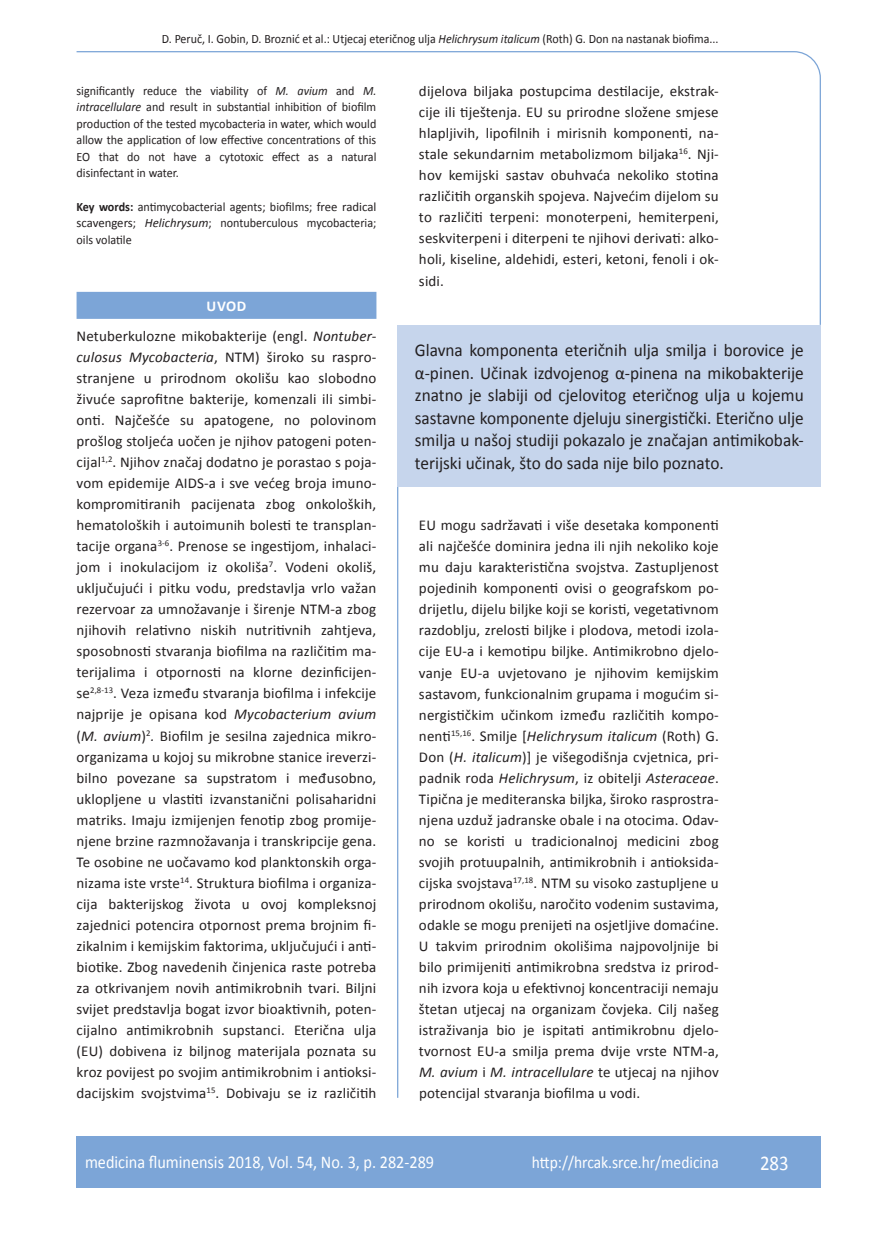
<style>
.page{position:relative;width:872px;height:1234px;background:#fff}
.page>*{position:absolute;margin:0;border:0;box-sizing:border-box;transform-origin:0 0}
.t1{font:21px "Calibri";color:#fff;scale:.9 1}
.t2{font:18px/22.5px "Calibri";color:#231f20;text-align:justify;scale:.96 1}
.t3{font:18px "Calibri";color:#fff;scale:.9 1}
.t4{font:17.25px "Calibri";color:#fff;scale:.9 1}
.t5{font:15px/21px "Calibri";letter-spacing:.01em;color:#231f20;text-align:justify}
.t6{font:12.75px/16.5px "Calibri";color:#231f20;text-align:justify;scale:.95 1}
.t7{font:12.75px "Calibri";color:#231f20;scale:.94 1}
.s1{font-style:italic}
.s2{font-weight:700}
.s3{font-weight:700;color:#fff}
</style>
<div class="page">
<svg style="left:76px;top:51px;width:745px;height:275px"></svg>
<hr style="left:397px;top:486px;width:1px;height:611px;background:#7ca5d7">
<div style="left:77px;top:1135px;width:744px;height:51px;background:#7ca5d7"></div>
<div style="left:77px;top:292px;width:299px;height:27px;background:#7ca5d7"></div>
<div style="left:398px;top:325px;width:423px;height:161px;background:#c6d5ec"></div>
<p class="t7" style="left:162px;top:29px;width:594px">D. Peruč, I. Gobin, D. Broznić et al.: Utjecaj eteričnog ulja <span class="s1">Helichrysum italicum</span> (Roth) G. Don na nastanak biofima...</p>
<p class="t6" style="left:77px;top:82px;width:317px">significantly reduce the viability of <span class="s1">M. avium</span> and <span class="s1">M. intracellulare</span> and result in substantial inhibition of biofilm production of the tested mycobacteria in water, which would allow the application of low effective concentrations of this EO that do not have a cytotoxic effect as a natural disinfectant in water.</p>
<p class="t6" style="left:77px;top:198px;width:317px"><span class="s2">Key words:</span> antimycobacterial agents; biofilms; free radical scavengers; <span class="s1">Helichrysum</span>; nontuberculous mycobacteria; oils volatile</p>
<p class="t5" style="left:77px;top:290px;width:301px;line-height:30.5px;text-align:center"><span class="s3">UVOD<br></span>Netuberkulozne mikobakterije (engl. <span class="s1">Nontuber-</span></p>
<p class="t5" style="left:77px;top:346px;width:301px"><span class="s1">culosus Mycobacteria</span>, NTM) široko su raspro&shy;stranjene u prirodnom okolišu kao slobodno živuće saprofitne bakterije, komenzali ili simbi&shy;onti. Najčešće su apatogene, no polovinom prošlog stoljeća uočen je njihov patogeni poten&shy;cijal<sup>1,2</sup>. Njihov značaj dodatno je porastao s poja&shy;vom epidemije AIDS-a i sve većeg broja imuno&shy;kompromitiranih pacijenata zbog onkoloških, hematoloških i autoimunih bolesti te transplan&shy;tacije organa<sup>3-6</sup>. Prenose se ingestijom, inhalaci&shy;jom i inokulacijom iz okoliša<sup>7</sup>. Vodeni okoliš, uključujući i pitku vodu, predstavlja vrlo važan rezervoar za umnožavanje i širenje NTM-a zbog njihovih relativno niskih nutritivnih zahtjeva, sposobnosti stvaranja biofilma na različitim ma&shy;terijalima i otpornosti na klorne dezinficijen&shy;se<sup>2,8-13</sup>. Veza između stvaranja biofilma i infekcije najprije je opisana kod <span class="s1">Mycobacterium avium </span>(<span class="s1">M. avium</span>)<sup>2</sup><span class="s1">.</span> Biofilm je sesilna zajednica mikro&shy;organizama u kojoj su mikrobne stanice ireverzi&shy;bilno povezane sa supstratom i međusobno, uklopljene u vlastiti izvanstanični polisaharidni matriks. Imaju izmijenjen fenotip zbog promije&shy;njene brzine razmnožavanja i transkripcije gena.<br>Te osobine ne uočavamo kod planktonskih orga&shy;nizama iste vrste<sup>14</sup>. Struktura biofilma i organiza&shy;cija bakterijskog života u ovoj kompleksnoj zajednici potencira otpornost prema brojnim fi&shy;zikalnim i kemijskim faktorima, uključujući i anti&shy;biotike. Zbog navedenih činjenica raste potreba za otkrivanjem novih antimikrobnih tvari. Biljni svijet predstavlja bogat izvor bioaktivnih, poten&shy;cijalno antimikrobnih supstanci. Eterična ulja (EU) dobivena iz biljnog materijala poznata su kroz povijest po svojim antimikrobnim i antioksi&shy;dacijskim svojstvima<sup>15</sup>. Dobivaju se iz različitih</p>
<p class="t5" style="left:419px;top:80px;width:301px">dijelova biljaka postupcima destilacije, ekstrak&shy;cije ili tiještenja. EU su prirodne složene smjese hlapljivih, lipofilnih i mirisnih komponenti, na&shy;stale sekundarnim metabolizmom biljaka<sup>16</sup>. Nji&shy;hov kemijski sastav obuhvaća nekoliko stotina različitih organskih spojeva. Najvećim dijelom su to različiti terpeni: monoterpeni, hemiterpeni, seskviterpeni i diterpeni te njihovi derivati: alko&shy;holi, kiseline, aldehidi, esteri, ketoni, fenoli i ok&shy;sidi.</p>
<p class="t2" style="left:415px;top:338px;width:407px">Glavna komponenta eteričnih ulja smilja i borovice je α-pinen. Učinak izdvojenog α-pinena na mikobakterije znatno je slabiji od cjelovitog eteričnog ulja u kojemu sastavne komponente djeluju sinergistički. Eterično ulje smilja u našoj studiji pokazalo je značajan antimikobak&shy;terijski učinak, što do sada nije bilo poznato.</p>
<p class="t5" style="left:419px;top:514px;width:301px">EU mogu sadržavati i više desetaka komponenti ali najčešće dominira jedna ili njih nekoliko koje mu daju karakteristična svojstva. Zastupljenost pojedinih komponenti ovisi o geografskom po&shy;drijetlu, dijelu biljke koji se koristi, vegetativnom razdoblju, zrelosti biljke i plodova, metodi izola&shy;cije EU-a i kemotipu biljke. Antimikrobno djelo&shy;vanje EU-a uvjetovano je njihovim kemijskim sastavom, funkcionalnim grupama i mogućim si&shy;nergističkim učinkom između različitih kompo&shy;nenti<sup>15,16</sup>. Smilje [<span class="s1">Helichrysum italicum</span> (Roth) G.<br>Don (<span class="s1">H. italicum</span>)] je višegodišnja cvjetnica, pri&shy;padnik roda <span class="s1">Helichrysum</span>, iz obitelji <span class="s1">Asteraceae</span>.<br>Tipična je mediteranska biljka, široko rasprostra&shy;njena uzduž jadranske obale i na otocima. Odav&shy;no se koristi u tradicionalnoj medicini zbog svojih protuupalnih, antimikrobnih i antioksida&shy;cijska svojstava<sup>17,18</sup>. NTM su visoko zastupljene u prirodnom okolišu, naročito vodenim sustavima, odakle se mogu prenijeti na osjetljive domaćine.<br>U takvim prirodnim okolišima najpovoljnije bi bilo primijeniti antimikrobna sredstva iz prirod&shy;nih izvora koja u efektivnoj koncentraciji nemaju štetan utjecaj na organizam čovjeka. Cilj našeg istraživanja bio je ispitati antimikrobnu djelo&shy;tvornost EU-a smilja prema dvije vrste NTM-a, <span class="s1">M. avium</span> i <span class="s1">M. intracellulare</span> te utjecaj na njihov potencijal stvaranja biofilma u vodi.</p>
<p class="t3" style="left:85px;top:1149px;width:389px">medicina fluminensis 2018, Vol. 54, No. 3, p. 282-289</p>
<p class="t4" style="left:532px;top:1150px;width:209px">http://hrcak.srce.hr/medicina</p>
<h1 class="t1" style="left:760px;top:1147px;width:33px">283</h1>
</div>
